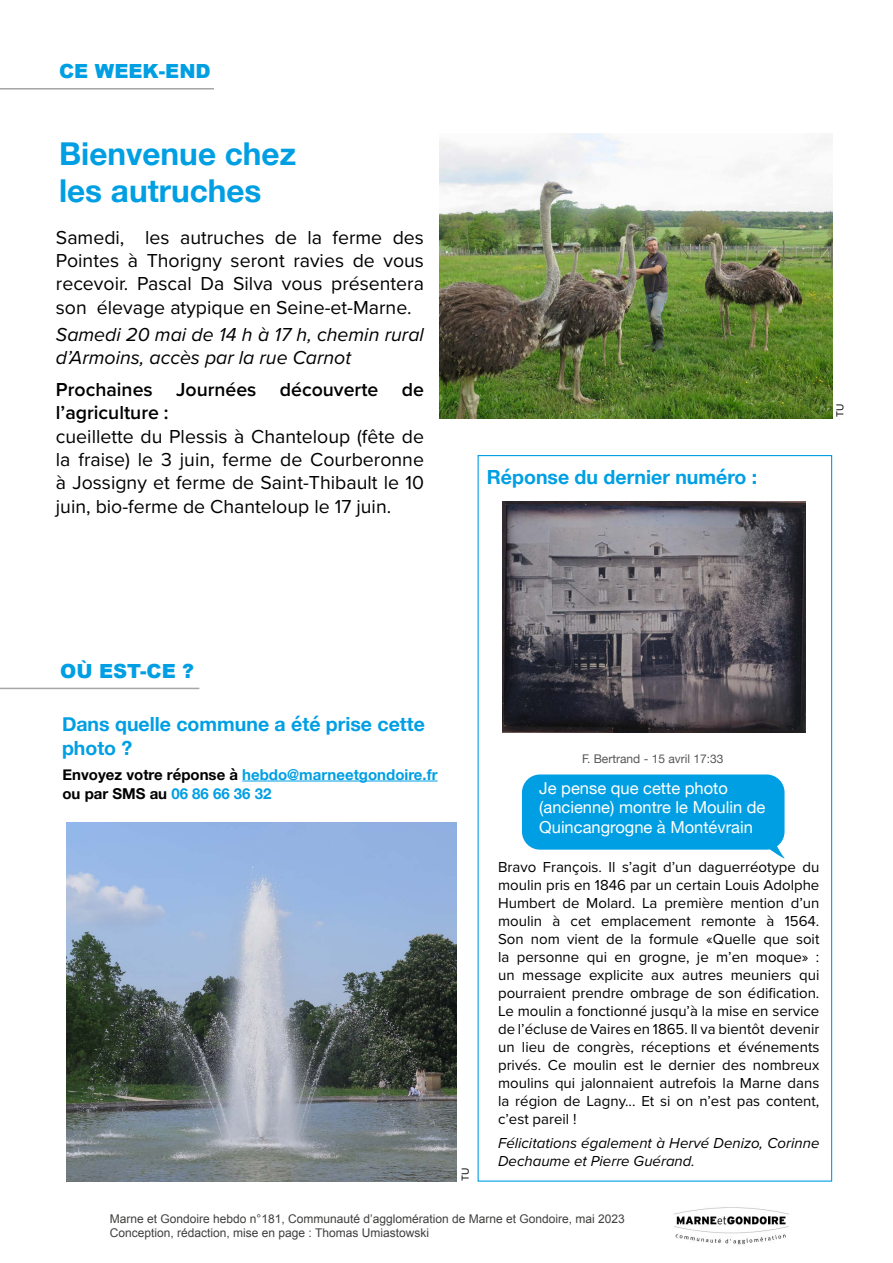
<style>
.page{position:relative;width:893px;height:1263px;background:#fff}
.page>*{position:absolute;margin:0;border:0;box-sizing:border-box;transform-origin:0 0}
.t1{font:700 31.5px/37.8px "Helvetica Neue";color:#009fe3}
.t2{font:19.5px/23.4px "Proxima Nova";color:#000;text-align:justify}
.t3{font:italic 19.5px/23.4px "Proxima Nova";color:#000}
.t4{font:700 19.5px/23.4px "Helvetica Neue";color:#009fe3}
.t5{font:600 19.5px/23.4px "Proxima Nova";color:#000}
.t6{font:900 19.5px "Arial";color:#009fe3}
.t7{font:16.5px/19.8px "Helvetica Neue";color:#fff}
.t8{font:15px/18px "Proxima Nova";color:#000;text-align:justify}
.t9{font:italic 15px/18px "Proxima Nova";color:#000}
.t10{font:700 15px/19.5px "Helvetica Neue";color:#009fe3}
.t11{font:12px/14.4px "Arial";color:#3f3f3e}
.t12{font:12px "Helvetica Neue";color:#575756}
.t13{font:10.5px "Proxima Nova";color:#000}
.s1{color:#000}
</style>
<div class="page">
<hr style="left:0;top:88px;width:214px;height:2px;background:#a6a5a5">
<hr style="left:242px;top:781px;width:196px;height:1px;background:#009fe3">
<hr style="left:0;top:688px;width:199px;height:1px;background:#a6a5a5">
<div style="left:522px;top:774px;width:262px;height:76px;background:#009fe3;border-radius:18px"></div>
<svg style="left:753px;top:838px;width:32px;height:21px"></svg>
<img style="left:503px;top:502px;width:303px;height:230px">
<img style="left:674px;top:1207px;width:115px;height:38px">
<img style="left:67px;top:823px;width:389px;height:358px">
<img style="left:440px;top:134px;width:392px;height:284px">
<h2 class="t6" style="left:59px;top:57px;width:153px">CE WEEK-END</h2>
<h1 class="t1" style="left:59px;top:135px;width:238px">Bienvenue chez les autruches</h1>
<h2 class="t2" style="left:56px;top:225px;width:370px">Samedi, les autruches de la ferme des Pointes à Thorigny seront ravies de vous recevoir. Pascal Da Silva vous présentera son élevage atypique en Seine-et-Marne.</h2>
<h2 class="t3" style="left:56px;top:322px;width:370px">Samedi 20 mai de 14 h à 17 h, chemin rural d’Armoins, accès par la rue Carnot</h2>
<h2 class="t5" style="left:56px;top:377px;width:370px">Prochaines Journées découverte de l’agriculture :</h2>
<h2 class="t2" style="left:56px;top:423px;width:370px">cueillette du Plessis à Chanteloup (fête de la fraise) le 3 juin, ferme de Courberonne à Jossigny et ferme de Saint-Thibault le 10 juin, bio-ferme de Chanteloup le 17 juin.</h2>
<h2 class="t4" style="left:487px;top:466px;width:272px">Réponse du dernier numéro :</h2>
<p class="t13" style="left:832px;top:417px;width:15px;rotate:-90deg">TU</p>
<h2 class="t6" style="left:60px;top:656px;width:136px">OÙ EST-CE ?</h2>
<h2 class="t4" style="left:62px;top:713px;width:364px">Dans quelle commune a été prise cette photo ?</h2>
<p class="t10" style="left:62px;top:765px;width:377px"><span class="s1">Envoyez votre réponse à</span> hebdo@marneetgondoire.fr <span class="s1">ou par SMS au</span> 06 86 66 36 32</p>
<p class="t13" style="left:457px;top:1180px;width:15px;rotate:-90deg">TU</p>
<p class="t12" style="left:582px;top:750px;width:143px">F. Bertrand - 15 avril 17:33</p>
<p class="t7" style="left:539px;top:779px;width:228px">Je pense que cette photo (ancienne) montre le Moulin de<br>Quincangrogne à Montévrain</p>
<p class="t8" style="left:498px;top:857px;width:323px">Bravo François. Il s’agit d’un daguerréotype du moulin pris en 1846 par un certain Louis Adolphe Humbert de Molard. La première mention d’un moulin à cet emplacement remonte à 1564.<br>Son nom vient de la formule «Quelle que soit la personne qui en grogne, je m’en moque» : un message explicite aux autres meuniers qui pourraient prendre ombrage de son édification.<br>Le moulin a fonctionné jusqu’à la mise en service de l’écluse de Vaires en 1865. Il va bientôt devenir un lieu de congrès, réceptions et événements privés. Ce moulin est le dernier des nombreux moulins qui jalonnaient autrefois la Marne dans la région de Lagny... Et si on n’est pas content, c’est pareil !</p>
<p class="t9" style="left:498px;top:1133px;width:323px">Félicitations également à Hervé Denizo, Corinne<br>Dechaume et Pierre Guérand.</p>
<p class="t11" style="left:110px;top:1212px;width:517px">Marne et Gondoire hebdo n°181, Communauté d’agglomération de Marne et Gondoire, mai 2023<br>Conception, rédaction, mise en page : Thomas Umiastowski</p>
</div>
